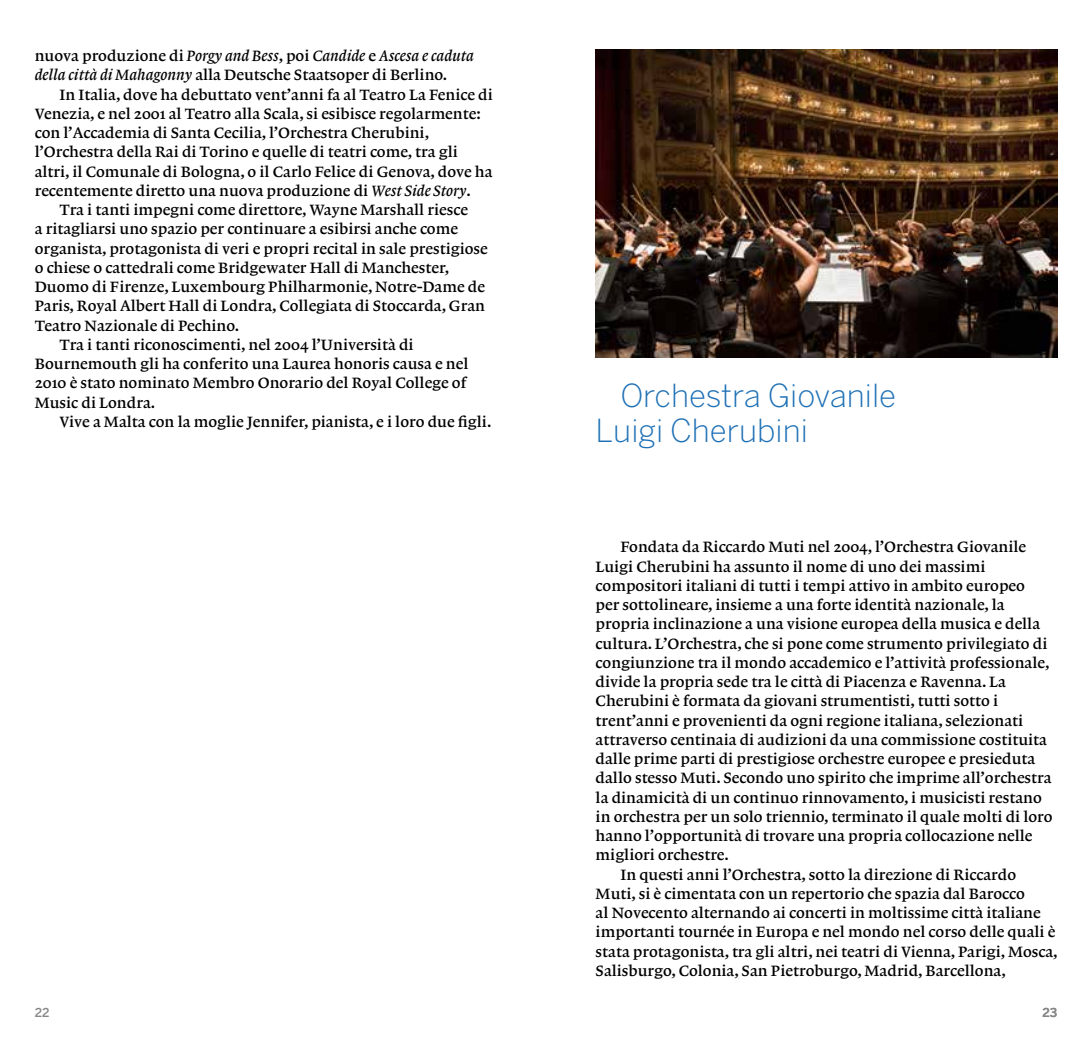
<style>
.page{position:relative;width:1092px;height:1042px;background:#fff}
.page>*{position:absolute;margin:0;border:0;box-sizing:border-box;transform-origin:0 0}
.t1{font:300 31.5px/35px "Benton Sans";color:#1f71b6}
.t2{font:15.75px "Lexicon No 1 Roman B";color:#000}
.t3{font:15.75px "Lexicon No 1 Italic B";color:#000}
.t4{font:500 12.25px "Benton Sans";color:#878787}
.s1{font-family:"Lexicon No 1 Roman B"}
.s2{font-family:"Lexicon No 1 Italic B"}
</style>
<div class="page">
<img style="left:595px;top:50px;width:462px;height:307px">
<p class="t3" style="left:35px;top:47px;width:441px"><span class="s1">nuova produzione di</span> Porgy and Bess<span class="s1">, poi</span> Candide <span class="s1">e</span> Ascesa e caduta</p>
<p class="t2" style="left:35px;top:66px;width:414px"><span class="s2">della città di Mahagonny</span> alla Deutsche Staatsoper di Berlino.</p>
<p class="t2" style="left:60px;top:86px;width:434px">In Italia, dove ha debuttato vent’anni fa al Teatro La Fenice di</p>
<p class="t2" style="left:35px;top:105px;width:447px">Venezia, e nel 2001 al Teatro alla Scala, si esibisce regolarmente:</p>
<p class="t2" style="left:35px;top:124px;width:396px">con l’Accademia di Santa Cecilia, l’Orchestra Cherubini,</p>
<p class="t2" style="left:35px;top:143px;width:424px">l’Orchestra della Rai di Torino e quelle di teatri come, tra gli</p>
<p class="t2" style="left:35px;top:163px;width:459px">altri, il Comunale di Bologna, o il Carlo Felice di Genova, dove ha</p>
<p class="t2" style="left:35px;top:182px;width:437px">recentemente diretto una nuova produzione di <span class="s2">West Side Story</span>.</p>
<p class="t2" style="left:60px;top:201px;width:410px">Tra i tanti impegni come direttore, Wayne Marshall riesce</p>
<p class="t2" style="left:35px;top:220px;width:425px">a ritagliarsi uno spazio per continuare a esibirsi anche come</p>
<p class="t2" style="left:35px;top:240px;width:454px">organista, protagonista di veri e propri recital in sale prestigiose</p>
<p class="t2" style="left:35px;top:259px;width:416px">o chiese o cattedrali come Bridgewater Hall di Manchester,</p>
<p class="t2" style="left:35px;top:278px;width:452px">Duomo di Firenze, Luxembourg Philharmonie, Notre-Dame de</p>
<p class="t2" style="left:35px;top:297px;width:452px">Paris, Royal Albert Hall di Londra, Collegiata di Stoccarda, Gran</p>
<p class="t2" style="left:35px;top:316px;width:206px">Teatro Nazionale di Pechino.</p>
<p class="t2" style="left:60px;top:336px;width:355px">Tra i tanti riconoscimenti, nel 2004 l’Università di</p>
<p class="t2" style="left:35px;top:355px;width:435px">Bournemouth gli ha conferito una Laurea honoris causa e nel</p>
<p class="t2" style="left:35px;top:374px;width:433px">2010 è stato nominato Membro Onorario del Royal College of</p>
<p class="t2" style="left:35px;top:393px;width:122px">Music di Londra.</p>
<p class="t2" style="left:60px;top:413px;width:433px">Vive a Malta con la moglie Jennifer, pianista, e i loro due figli.</p>
<p class="t4" style="left:35px;top:1005px;width:16px">22</p>
<h1 class="t1" style="left:595px;top:378px;width:302px;text-indent:25px">Orchestra Giovanile<br>Luigi Cherubini</h1>
<p class="t2" style="left:620px;top:538px;width:407px">Fondata da Riccardo Muti nel 2004, l’Orchestra Giovanile</p>
<p class="t2" style="left:595px;top:557px;width:391px">Luigi Cherubini ha assunto il nome di uno dei massimi</p>
<p class="t2" style="left:595px;top:577px;width:431px">compositori italiani di tutti i tempi attivo in ambito europeo</p>
<p class="t2" style="left:595px;top:596px;width:410px">per sottolineare, insieme a una forte identità nazionale, la</p>
<p class="t2" style="left:595px;top:615px;width:446px">propria inclinazione a una visione europea della musica e della</p>
<p class="t2" style="left:595px;top:634px;width:453px">cultura. L’Orchestra, che si pone come strumento privilegiato di</p>
<p class="t2" style="left:595px;top:654px;width:455px">congiunzione tra il mondo accademico e l’attività professionale,</p>
<p class="t2" style="left:595px;top:673px;width:412px">divide la propria sede tra le città di Piacenza e Ravenna. La</p>
<p class="t2" style="left:595px;top:692px;width:404px">Cherubini è formata da giovani strumentisti, tutti sotto i</p>
<p class="t2" style="left:595px;top:711px;width:429px">trent’anni e provenienti da ogni regione italiana, selezionati</p>
<p class="t2" style="left:595px;top:731px;width:453px">attraverso centinaia di audizioni da una commissione costituita</p>
<p class="t2" style="left:595px;top:750px;width:441px">dalle prime parti di prestigiose orchestre europee e presieduta</p>
<p class="t2" style="left:595px;top:769px;width:457px">dallo stesso Muti. Secondo uno spirito che imprime all’orchestra</p>
<p class="t2" style="left:595px;top:788px;width:447px">la dinamicità di un continuo rinnovamento, i musicisti restano</p>
<p class="t2" style="left:595px;top:808px;width:458px">in orchestra per un solo triennio, terminato il quale molti di loro</p>
<p class="t2" style="left:595px;top:827px;width:438px">hanno l’opportunità di trovare una propria collocazione nelle</p>
<p class="t2" style="left:595px;top:846px;width:135px">migliori orchestre.</p>
<p class="t2" style="left:620px;top:865px;width:397px">In questi anni l’Orchestra, sotto la direzione di Riccardo</p>
<p class="t2" style="left:595px;top:885px;width:431px">Muti, si è cimentata con un repertorio che spazia dal Barocco</p>
<p class="t2" style="left:595px;top:904px;width:446px">al Novecento alternando ai concerti in moltissime città italiane</p>
<p class="t2" style="left:595px;top:923px;width:461px">importanti tournée in Europa e nel mondo nel corso delle quali è</p>
<p class="t2" style="left:595px;top:942px;width:463px">stata protagonista, tra gli altri, nei teatri di Vienna, Parigi, Mosca,</p>
<p class="t2" style="left:595px;top:962px;width:411px">Salisburgo, Colonia, San Pietroburgo, Madrid, Barcellona,</p>
<p class="t4" style="left:1042px;top:1005px;width:16px">23</p>
</div>
